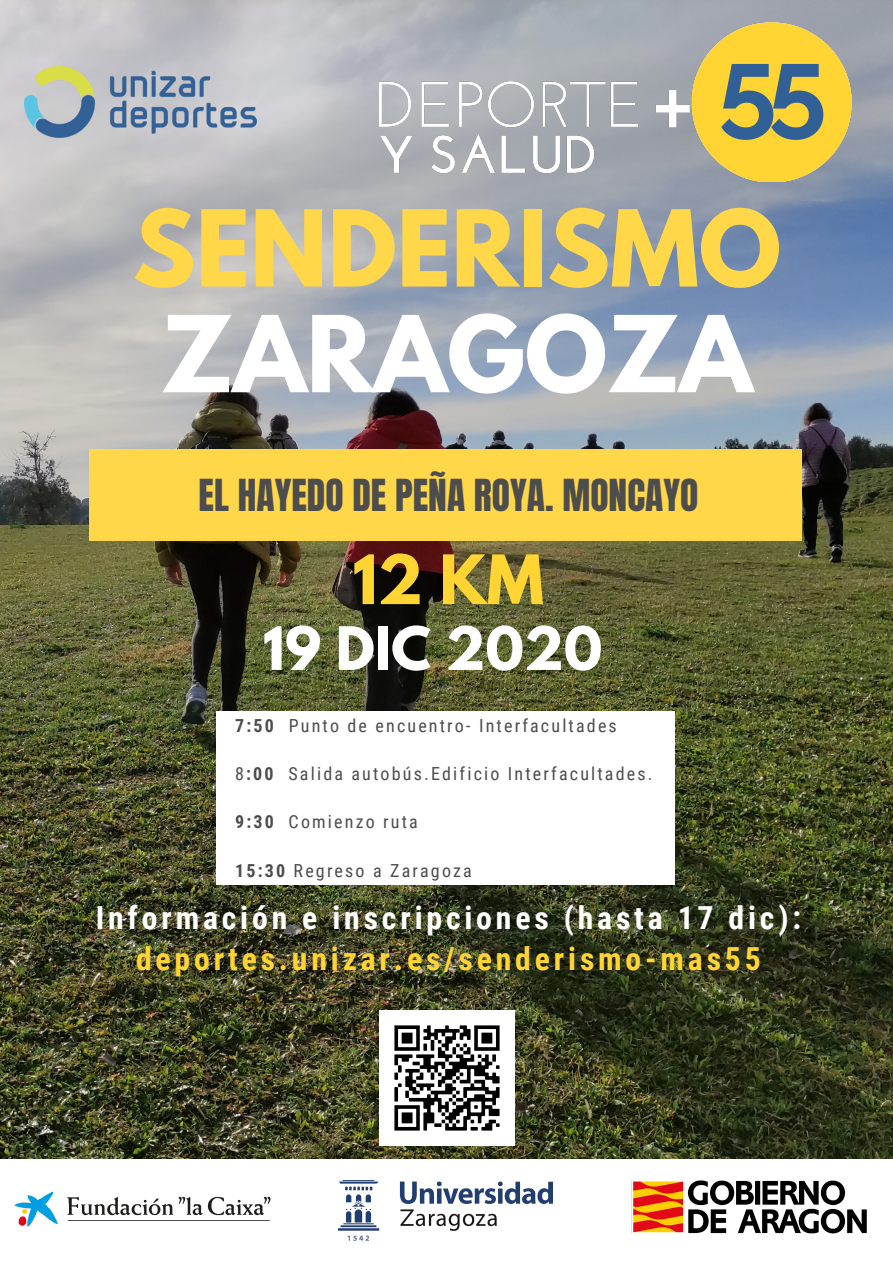
<style>
.page{position:relative;width:893px;height:1263px;background:#fff}
.page>*{position:absolute;margin:0;border:0;box-sizing:border-box;transform-origin:0 0}
.t1{font:700 93.75px "League Spartan";color:#ffd748}
.t2{font:700 93.75px "League Spartan";color:#fff}
.t3{font:700 60.3px "League Spartan";color:#ffd433}
.t4{font:700 52.95px "League Spartan";color:#fff}
.t5{font:37.5px "Anton";color:#4d4d4d}
.t6{font:700 31.72px "Roboto Condensed";letter-spacing:.12em;color:#fff}
.t7{font:700 31.72px "Roboto Condensed";letter-spacing:.12em;color:#ffd433}
.t8{font:18px "Roboto Condensed";letter-spacing:.12em;color:#4d4d4d}
.s1{font-weight:700}
</style>
<div class="page">
<img style="left:0;top:0;width:893px;height:1159px">
<div style="left:89px;top:450px;width:712px;height:91px;background:#ffd748"></div>
<div style="left:216px;top:712px;width:458px;height:173px;background:#fff"></div>
<img style="left:379px;top:22px;width:473px;height:160px">
<img style="left:379px;top:1010px;width:135px;height:135px">
<img style="left:631px;top:1180px;width:236px;height:54px">
<img style="left:24px;top:66px;width:232px;height:71px">
<img style="left:14px;top:1191px;width:257px;height:36px">
<img style="left:339px;top:1180px;width:213px;height:61px">
<h1 class="t1" style="left:133px;top:202px;width:650px">SENDERISMO</h1>
<h1 class="t2" style="left:161px;top:308px;width:593px">ZARAGOZA</h1>
<h3 class="t5" style="left:199px;top:469px;width:501px">EL HAYEDO DE PEÑA ROYA. MONCAYO</h3>
<h2 class="t3" style="left:353px;top:550px;width:193px">12 KM</h2>
<h3 class="t4" style="left:263px;top:622px;width:341px">19 DIC 2020</h3>
<p class="t8" style="left:235px;top:715px;width:383px"><span class="s1">7:50</span> Punto de encuentro- Interfacultades</p>
<p class="t8" style="left:235px;top:763px;width:419px">8<span class="s1">:00</span> Salida autobús.Edificio Interfacultades.</p>
<p class="t8" style="left:235px;top:812px;width:184px"><span class="s1">9:30</span> Comienzo ruta</p>
<p class="t8" style="left:235px;top:860px;width:238px"><span class="s1">15:30</span> Regreso a Zaragoza</p>
<h3 class="t6" style="left:96px;top:899px;width:707px">Información e inscripciones (hasta 17 dic):</h3>
<h3 class="t7" style="left:136px;top:941px;width:626px">deportes.unizar.es/senderismo-mas55</h3>
</div>
